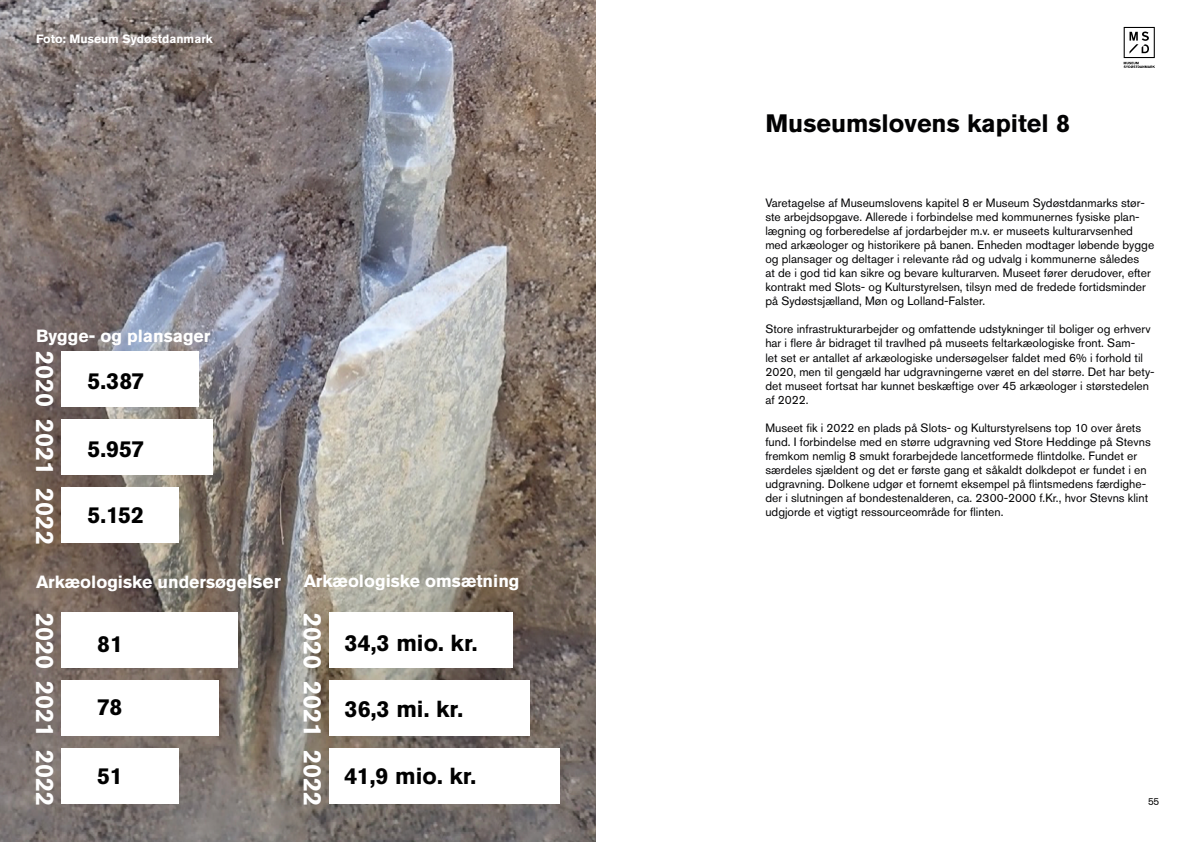
<style>
.page{position:relative;width:1191px;height:842px;background:#fff}
.page>*{position:absolute;margin:0;border:0;box-sizing:border-box;transform-origin:0 0}
.t1{font:700 25px "Akzidenz Grotesk Pro";color:#fff}
.t2{font:700 25px "Akzidenz Grotesk Pro";color:#020203}
.t3{font:700 23px "Akzidenz Grotesk Pro";color:#000}
.t4{font:700 17.6px "Akzidenz Grotesk Pro";color:#fff}
.t5{font:12px/14px "Akzidenz Grotesk Pro";color:#020203}
.t6{font:700 12px "Akzidenz Grotesk Pro";color:#fff}
.t7{font:10px "Akzidenz Grotesk Pro";color:#000}
.s1{font-size:19.2px}
</style>
<div class="page">
<svg style="left:1123px;top:27px;width:31px;height:41px"></svg>
<img style="left:0;top:0;width:595px;height:842px">
<div style="left:62px;top:351px;width:137px;height:56px;background:#fff"></div>
<div style="left:329px;top:612px;width:183px;height:56px;background:#fff"></div>
<div style="left:62px;top:612px;width:176px;height:56px;background:#fff"></div>
<div style="left:62px;top:419px;width:151px;height:55px;background:#fff"></div>
<div style="left:329px;top:680px;width:200px;height:56px;background:#fff"></div>
<div style="left:62px;top:680px;width:157px;height:56px;background:#fff"></div>
<div style="left:62px;top:487px;width:117px;height:55px;background:#fff"></div>
<div style="left:329px;top:748px;width:230px;height:56px;background:#fff"></div>
<div style="left:62px;top:748px;width:117px;height:56px;background:#fff"></div>
<p class="t6" style="left:36px;top:31px;width:178px">Foto: Museum Sydøstdanmark</p>
<h3 class="t4" style="left:36px;top:324px;width:176px">Bygge- og plansager</h3>
<h1 class="t1" style="left:61px;top:351px;width:58px;rotate:90deg">2020</h1>
<h1 class="t1" style="left:61px;top:419px;width:58px;rotate:90deg">2021</h1>
<h1 class="t1" style="left:61px;top:488px;width:58px;rotate:90deg">2022</h1>
<h2 class="t3" style="left:87px;top:366px;width:59px">5.387</h2>
<h2 class="t3" style="left:87px;top:434px;width:59px">5.957</h2>
<h2 class="t3" style="left:87px;top:500px;width:58px">5.152</h2>
<h3 class="t4" style="left:36px;top:570px;width:485px">Arkæologiske undersøge<span class="s1">lser</span> Arkæologiske omsætning</h3>
<h1 class="t1" style="left:61px;top:612px;width:58px;rotate:90deg">2020</h1>
<h1 class="t1" style="left:329px;top:612px;width:58px;rotate:90deg">2020</h1>
<h2 class="t3" style="left:97px;top:629px;width:27px">81</h2>
<h2 class="t3" style="left:344px;top:628px;width:134px">34,3 mio. kr.</h2>
<h1 class="t1" style="left:61px;top:680px;width:58px;rotate:90deg">2021</h1>
<h1 class="t1" style="left:329px;top:680px;width:58px;rotate:90deg">2021</h1>
<h2 class="t3" style="left:97px;top:692px;width:27px">78</h2>
<h2 class="t3" style="left:344px;top:694px;width:120px">36,3 mi. kr.</h2>
<h1 class="t1" style="left:61px;top:750px;width:58px;rotate:90deg">2022</h1>
<h1 class="t1" style="left:329px;top:750px;width:58px;rotate:90deg">2022</h1>
<h2 class="t3" style="left:97px;top:761px;width:27px">51</h2>
<h2 class="t3" style="left:344px;top:761px;width:133px">41,9 mio. kr.</h2>
<h1 class="t2" style="left:765px;top:107px;width:306px">Museumslovens kapitel 8</h1>
<p class="t5" style="left:765px;top:196px;width:390px">Varetagelse af Museumslovens kapitel 8 er Museum Sydøstdanmarks stør&shy;ste arbejdsopgave. Allerede i forbindelse med kommunernes fysiske plan&shy;lægning og forberedelse af jordarbejder m.v. er museets kulturarvsenhed med arkæologer og historikere på banen. Enheden modtager løbende bygge og plansager og deltager i relevante råd og udvalg i kommunerne således<br>at de i god tid kan sikre og bevare kulturarven. Museet fører derudover, efter kontrakt med Slots- og Kulturstyrelsen, tilsyn med de fredede fortidsminder på Sydøstsjælland, Møn og Lolland-Falster.</p>
<p class="t5" style="left:765px;top:322px;width:391px">Store infrastrukturarbejder og omfattende udstykninger til boliger og erhverv har i flere år bidraget til travlhed på museets feltarkæologiske front. Sam-<br>let set er antallet af arkæologiske undersøgelser faldet med 6% i forhold til 2020, men til gengæld har udgravningerne været en del større. Det har bety&shy;det museet fortsat har kunnet beskæftige over 45 arkæologer i størstedelen af 2022.</p>
<p class="t5" style="left:765px;top:420px;width:387px">Museet fik i 2022 en plads på Slots- og Kulturstyrelsens top 10 over årets fund. I forbindelse med en større udgravning ved Store Heddinge på Stevns fremkom nemlig 8 smukt forarbejdede lancetformede flintdolke. Fundet er særdeles sjældent og det er første gang et såkaldt dolkdepot er fundet i en udgravning. Dolkene udgør et fornemt eksempel på flintsmedens færdighe&shy;der i slutningen af bondestenalderen, ca. 2300-2000 f.Kr., hvor Stevns klint udgjorde et vigtigt ressourceområde for flinten.</p>
<p class="t7" style="left:1148px;top:795px;width:13px">55</p>
</div>
